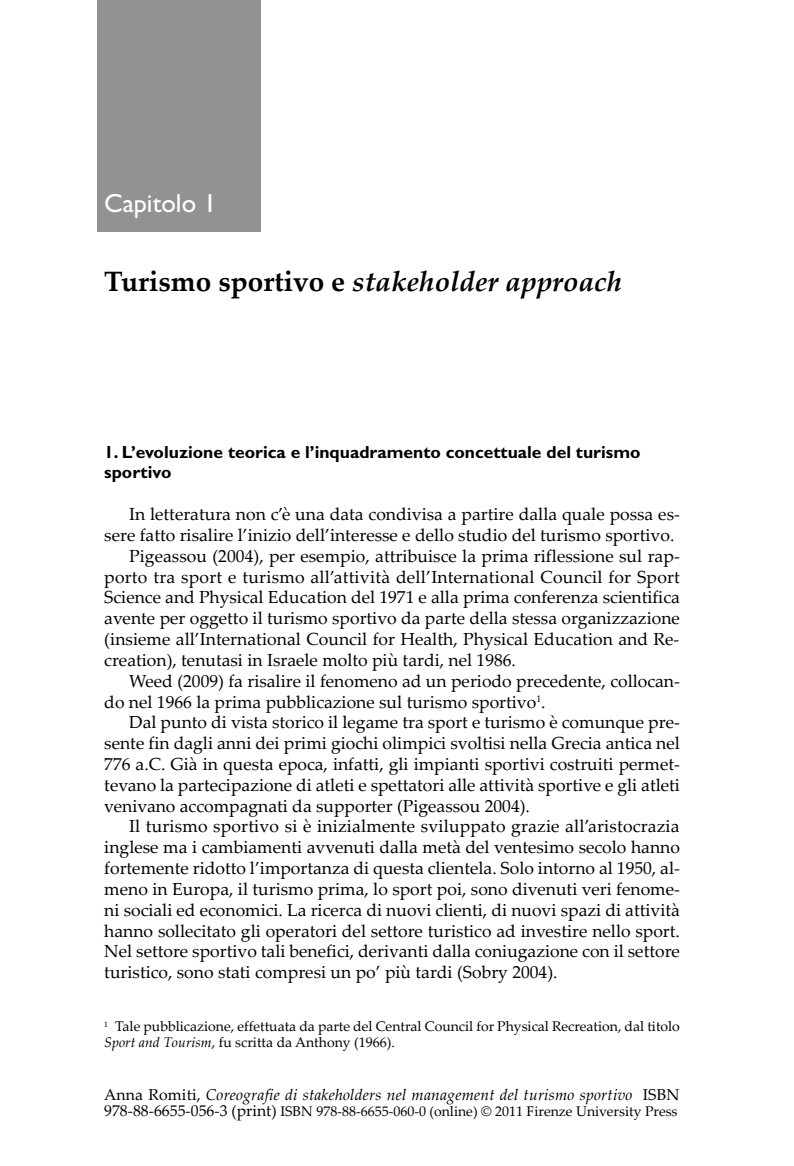
<style>
.page{position:relative;width:794px;height:1166px;background:#fff}
.page>*{position:absolute;margin:0;border:0;box-sizing:border-box;transform-origin:0 0}
.t1{font:italic 700 28px "Palatino Linotype";color:#000}
.t2{font:26.25px "Gill Sans Std";color:#fff}
.t3{font:17.5px "Palatino Linotype";color:#000}
.t4{font:700 17.5px/20.8px "Gill Sans Std";color:#000}
.t5{font:italic 15.75px "Palatino Linotype";letter-spacing:.01em;color:#000}
.t6{font:14px/15.8px "Palatino Linotype";color:#000}
.s1{font-style:normal}
.s2{font-style:italic}
.s3{font-size:15.75px}
</style>
<div class="page">
<div style="left:97px;top:0;width:164px;height:232px;background:#919294"></div>
<h2 class="t2" style="left:104px;top:188px;width:114px">Capitolo 1</h2>
<h1 class="t1" style="left:104px;top:261px;width:519px"><span class="s1">Turismo sportivo e</span> stakeholder approach</h1>
<p class="t4" style="left:104px;top:441px;width:538px">1. L’evoluzione teorica e l’inquadramento concettuale del turismo sportivo</p>
<p class="t3" style="left:129px;top:502px;width:552px">In letteratura non c’è una data condivisa a partire dalla quale possa es-</p>
<p class="t3" style="left:104px;top:522px;width:571px">sere fatto risalire l’inizio dell’interesse e dello studio del turismo sportivo.</p>
<p class="t3" style="left:129px;top:543px;width:552px">Pigeassou (2004), per esempio, attribuisce la prima riflessione sul rap-</p>
<p class="t3" style="left:104px;top:564px;width:577px">porto tra sport e turismo all’attività dell’International Council for Sport</p>
<p class="t3" style="left:104px;top:585px;width:577px">Science and Physical Education del 1971 e alla prima conferenza scientifica</p>
<p class="t3" style="left:104px;top:606px;width:577px">avente per oggetto il turismo sportivo da parte della stessa organizzazione</p>
<p class="t3" style="left:104px;top:627px;width:576px">(insieme all’International Council for Health, Physical Education and Re-</p>
<p class="t3" style="left:104px;top:647px;width:413px">creation), tenutasi in Israele molto più tardi, nel 1986.</p>
<p class="t3" style="left:129px;top:668px;width:552px">Weed (2009) fa risalire il fenomeno ad un periodo precedente, collocan-</p>
<p class="t3" style="left:104px;top:689px;width:443px">do nel 1966 la prima pubblicazione sul turismo sportivo<sup>1</sup>.</p>
<p class="t3" style="left:129px;top:710px;width:552px">Dal punto di vista storico il legame tra sport e turismo è comunque pre-</p>
<p class="t3" style="left:104px;top:731px;width:577px">sente fin dagli anni dei primi giochi olimpici svoltisi nella Grecia antica nel</p>
<p class="t3" style="left:104px;top:751px;width:577px">776 a.C. Già in questa epoca, infatti, gli impianti sportivi costruiti permet-</p>
<p class="t3" style="left:104px;top:772px;width:577px">tevano la partecipazione di atleti e spettatori alle attività sportive e gli atleti</p>
<p class="t3" style="left:104px;top:793px;width:427px">venivano accompagnati da supporter (Pigeassou 2004).</p>
<p class="t3" style="left:129px;top:814px;width:552px">Il turismo sportivo si è inizialmente sviluppato grazie all’aristocrazia</p>
<p class="t3" style="left:104px;top:835px;width:577px">inglese ma i cambiamenti avvenuti dalla metà del ventesimo secolo hanno</p>
<p class="t3" style="left:104px;top:856px;width:577px">fortemente ridotto l’importanza di questa clientela. Solo intorno al 1950, al-</p>
<p class="t3" style="left:104px;top:876px;width:577px">meno in Europa, il turismo prima, lo sport poi, sono divenuti veri fenome-</p>
<p class="t3" style="left:104px;top:897px;width:577px">ni sociali ed economici. La ricerca di nuovi clienti, di nuovi spazi di attività</p>
<p class="t3" style="left:104px;top:918px;width:577px">hanno sollecitato gli operatori del settore turistico ad investire nello sport.</p>
<p class="t3" style="left:104px;top:939px;width:577px">Nel settore sportivo tali benefici, derivanti dalla coniugazione con il settore</p>
<p class="t3" style="left:104px;top:960px;width:455px">turistico, sono stati compresi un po’ più tardi (Sobry 2004).</p>
<p class="t6" style="left:104px;top:1018px;width:577px"><sup>1</sup> Tale pubblicazione, effettuata da parte del Central Council for Physical Recreation, dal titolo<br><span class="s2">Sport and Tourism</span>, fu scritta da Anthony (1966).</p>
<p class="t5" style="left:104px;top:1083px;width:577px"><span class="s1">Anna Romiti,</span> Coreografie di stakeholders nel management del turismo sportivo <span class="s1">ISBN</span></p>
<p class="t6" style="left:104px;top:1103px;width:575px"><span class="s3">978-88-6655-056-3 (print)</span> ISBN 978-88-6655-060-0 (online) © 2011 Firenze University Press</p>
</div>
